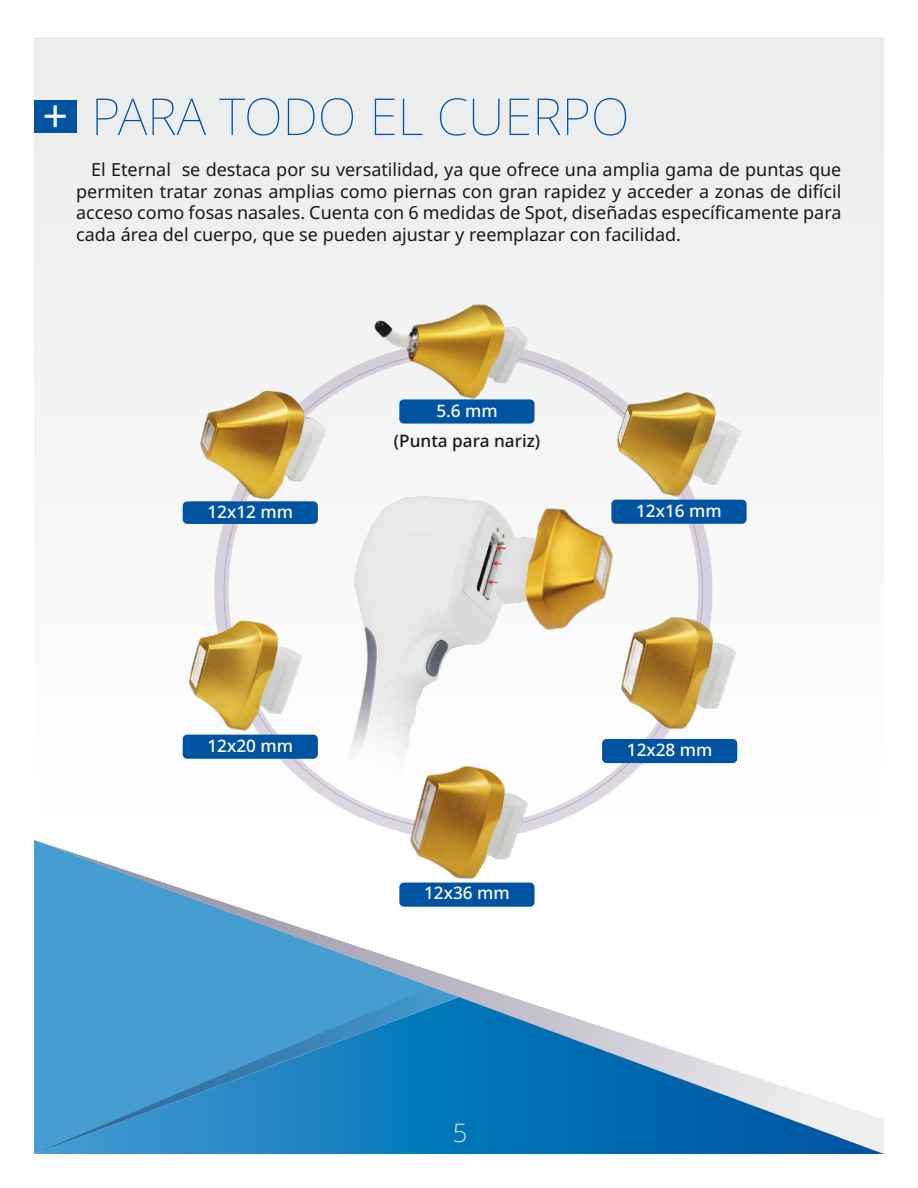
<style>
.page{position:relative;width:918px;height:1188px;background:#fff}
.page>*{position:absolute;margin:0;border:0;box-sizing:border-box;transform-origin:0 0}
.t1{font:100 51px "Noto Sans";color:#0053a0}
.t2{font:200 25.5px "Noto Sans";color:#fff}
.t3{font:18px/21.6px "Noto Sans";color:#1a171c;text-align:justify}
.t4{font:500 17.1px "Noto Sans";color:#fff}
.t5{font:500 17.1px "Noto Sans";color:#1a171c}
</style>
<div class="page">
<div style="left:34px;top:37px;width:850px;height:397px;background:#eeeeef"></div>
<svg style="left:459px;top:997px;width:425px;height:157px"></svg>
<svg style="left:34px;top:840px;width:425px;height:147px;fill:#459dd2"></svg>
<svg style="left:34px;top:987px;width:425px;height:167px;background:#318fc8"></svg>
<img style="left:166px;top:289px;width:602px;height:635px">
<div style="left:399px;top:399px;width:136px;height:25px;background:#0053a0;border-radius:4px"></div>
<div style="left:183px;top:501px;width:135px;height:23px;background:#0053a0;border-radius:4px"></div>
<div style="left:611px;top:500px;width:136px;height:24px;background:#0053a0;border-radius:4px"></div>
<div style="left:602px;top:739px;width:135px;height:24px;background:#0053a0;border-radius:4px"></div>
<div style="left:183px;top:735px;width:135px;height:24px;background:#0053a0;border-radius:4px"></div>
<div style="left:399px;top:883px;width:136px;height:24px;background:#0053a0;border-radius:4px"></div>
<div style="left:34px;top:100px;width:42px;height:33px;background:#0053a0"></div>
<svg style="left:45px;top:105px;width:21px;height:22px"></svg>
<h1 class="t1" style="left:91px;top:88px;width:540px">PARA TODO EL CUERPO</h1>
<p class="t3" style="left:76px;top:159px;width:767px;text-indent:15px">El Eternal se destaca por su versatilidad, ya que ofrece una amplia gama de puntas que permiten tratar zonas amplias como piernas con gran rapidez y acceder a zonas de difícil acceso como fosas nasales. Cuenta con 6 medidas de Spot, diseñadas específicamente para cada área del cuerpo, que se pueden ajustar y reemplazar con facilidad.</p>
<p class="t4" style="left:436px;top:401px;width:63px">5.6 mm</p>
<p class="t5" style="left:394px;top:431px;width:148px">(Punta para nariz)</p>
<p class="t4" style="left:207px;top:502px;width:87px">12x12 mm</p>
<p class="t4" style="left:636px;top:501px;width:87px">12x16 mm</p>
<p class="t4" style="left:207px;top:736px;width:87px">12x20 mm</p>
<p class="t4" style="left:627px;top:741px;width:87px">12x28 mm</p>
<p class="t4" style="left:424px;top:883px;width:87px">12x36 mm</p>
<h2 class="t2" style="left:453px;top:1118px;width:16px">5</h2>
</div>
